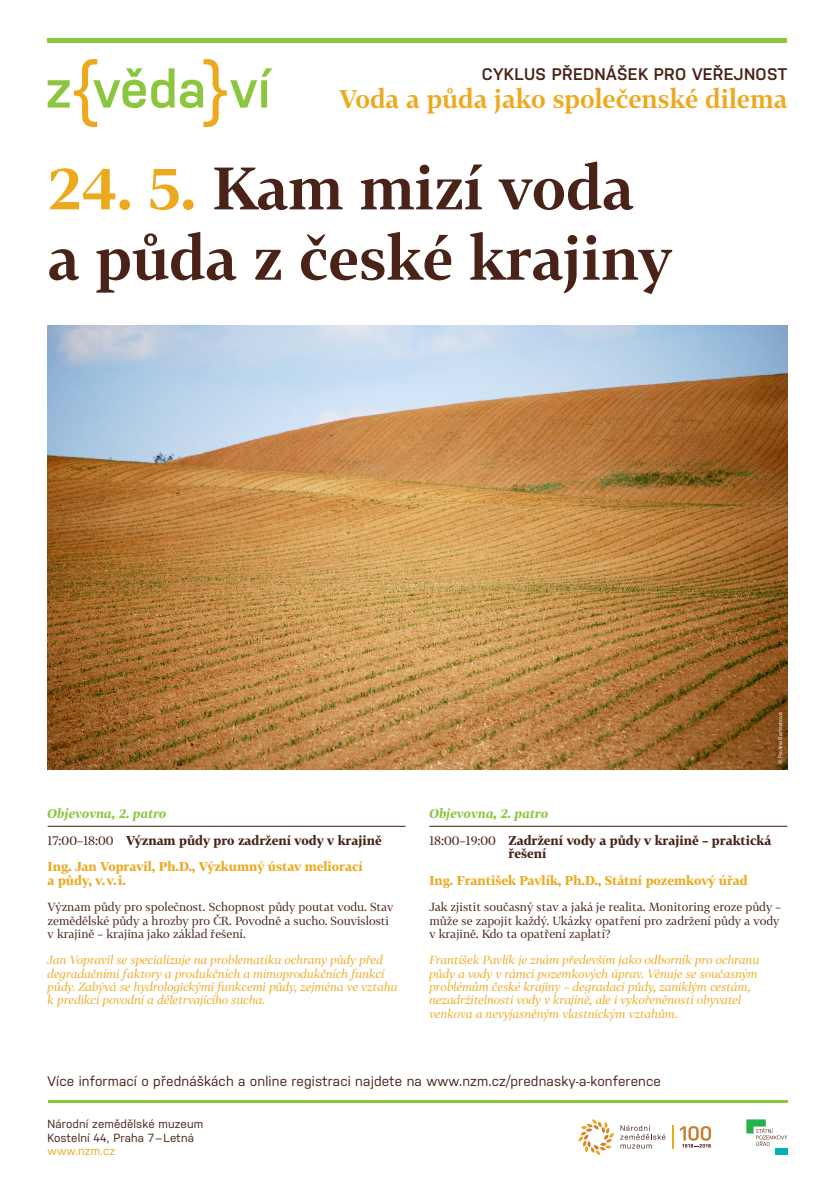
<style>
.page{position:relative;width:835px;height:1180px;background:#fff}
.page>*{position:absolute;margin:0;border:0;box-sizing:border-box;transform-origin:0 0}
.t1{font:700 58.8px/70.3px "Tabac G2";color:#492317}
.t2{font:700 25.2px "Tabac G2";color:#eda91e}
.t3{font:600 16.8px "Nudista";letter-spacing:.02em;color:#492317}
.t4{font:13.86px "Nudista";letter-spacing:.01em;color:#492317}
.t5{font:500 12.6px/26.6px "Tabac G2";color:#eda91e}
.t6{font:500 12.6px/26.6px "Tabac G2";color:#492317}
.t7{font:11.76px/13.4px "Nudista";letter-spacing:.01em;color:#492317}
.t8{font:11.76px "Nudista";letter-spacing:.01em;color:#eda91e}
.t9{font:italic 11.55px/13.3px "Tabac G2";color:#eda91e}
.t10{font:11.55px/13.3px "Tabac G2";color:#492317}
.t11{font:5.25px "Nudista";color:#fff}
.s1{color:#eda91e}
.s2{font-style:italic;color:#8bc63e}
.s3{font-weight:400;color:#492317}
.s4{color:#492317}
.s5{font-weight:400}
</style>
<div class="page">
<svg style="left:48px;top:59px;width:126px;height:68px"></svg>
<svg style="left:180px;top:59px;width:92px;height:68px"></svg>
<hr style="left:48px;top:38px;width:739px;height:4px;background:#8bc63e">
<hr style="left:48px;top:1100px;width:739px;height:3px;background:#8bc63e">
<div style="left:775px;top:1148px;width:12px;height:7px;background:#00b2b3"></div>
<svg style="left:746px;top:1119px;width:41px;height:27px"></svg>
<svg style="left:672px;top:1125px;width:1px;height:23px"></svg>
<svg style="left:578px;top:1119px;width:36px;height:36px"></svg>
<svg style="left:620px;top:1125px;width:45px;height:23px"></svg>
<svg style="left:679px;top:1126px;width:32px;height:21px"></svg>
<img style="left:48px;top:326px;width:739px;height:443px">
<hr style="left:48px;top:826px;width:357px;height:1px;background:#492317">
<hr style="left:429px;top:826px;width:358px;height:1px;background:#492317">
<h3 class="t3" style="left:482px;top:62px;width:307px">CYKLUS PŘEDNÁŠEK PRO VEŘEJNOST</h3>
<h2 class="t2" style="left:339px;top:81px;width:449px">Voda a půda jako společenské dilema</h2>
<h1 class="t1" style="left:48px;top:151px;width:625px"><span class="s1">24. 5.</span> Kam mizí voda a půda z české krajiny</h1>
<p class="t11" style="left:776px;top:764px;width:53px;rotate:-90deg">© Pavlína Samsonová</p>
<p class="t5" style="left:48px;top:800px;width:335px"><span class="s2">Objevovna, 2. patro<br></span><span class="s3">17:00–18:00</span> <span class="s4">Význam půdy pro zadržení vody v krajině<br></span>Ing. Jan Vopravil, Ph.D., Výzkumný ústav meliorací</p>
<p class="t5" style="left:48px;top:866px;width:80px">a půdy, v.v.i.</p>
<p class="t10" style="left:48px;top:900px;width:347px">Význam půdy pro společnost. Schopnost půdy poutat vodu. Stav zemědělské půdy a hrozby pro ČR. Povodně a sucho. Souvislosti v krajině – krajina jako základ řešení.</p>
<p class="t9" style="left:48px;top:953px;width:351px">Jan Vopravil se specializuje na problematiku ochrany půdy před degradačními faktory a produkčních a mimoprodukčních funkcí půdy. Zabývá se hydrologickými funkcemi půdy, zejména ve vztahu k predikci povodní a déletrvajícího sucha.</p>
<p class="t6" style="left:429px;top:800px;width:343px"><span class="s2">Objevovna, 2. patro<br></span><span class="s5">18:00–19:00</span> Zadržení vody a půdy v krajině – praktická</p>
<p class="t6" style="left:508px;top:839px;width:39px">řešení</p>
<p class="t5" style="left:429px;top:866px;width:320px">Ing. František Pavlík, Ph.D., Státní pozemkový úřad</p>
<p class="t10" style="left:429px;top:900px;width:353px">Jak zjistit současný stav a jaká je realita. Monitoring eroze půdy – může se zapojit každý. Ukázky opatření pro zadržení půdy a vody v krajině. Kdo ta opatření zaplatí?</p>
<p class="t9" style="left:429px;top:953px;width:331px">František Pavlík je znám především jako odborník pro ochranu půdy a vody v rámci pozemkových úprav. Věnuje se současným problémům české krajiny – degradaci půdy, zaniklým cestám, nezadržitelnosti vody v krajině, ale i vykořeněnosti obyvatel venkova a nevyjasněným vlastnickým vztahům.</p>
<p class="t4" style="left:48px;top:1071px;width:614px">Více informací o přednáškách a online registraci najdete na www.nzm.cz/prednasky-a-konference</p>
<p class="t7" style="left:48px;top:1116px;width:157px">Národní zemědělské muzeum<br>Kostelní 44, Praha 7 – Letná</p>
<p class="t8" style="left:48px;top:1142px;width:69px">www.nzm.cz</p>
</div>
